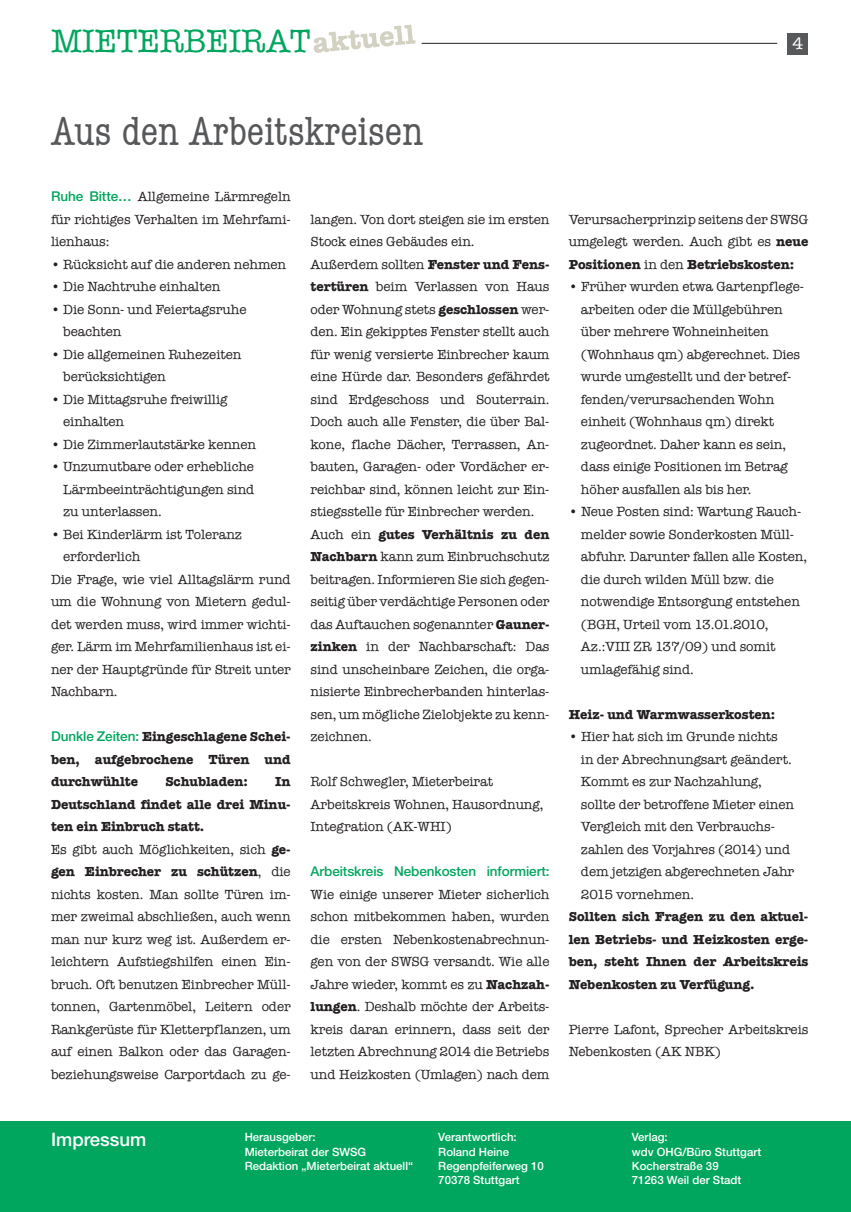
<style>
.page{position:relative;width:851px;height:1212px;background:#fff}
.page>*{position:absolute;margin:0;border:0;box-sizing:border-box;transform-origin:0 0}
.t1{font:condensed 42px "American Typewriter";letter-spacing:-.005em;color:#57585a}
.t2{font:32.85px "American Typewriter";color:#00a65d}
.t3{font:500 18.6px "Helvetica Neue LT";color:#fff}
.t4{font:17.1px "American Typewriter";color:#fff}
.t5{font:13.5px/22.5px "American Typewriter";letter-spacing:-.005em;color:#231f20}
.t6{font:700 13.5px/22.5px "American Typewriter";letter-spacing:-.005em;color:#231f20;text-align:justify}
.t7{font:500 13.5px "Helvetica Neue";letter-spacing:-.005em;color:#00a65d}
.t8{font:500 11.4px/14.2px "Helvetica Neue LT";color:#fff}
.s1{font-family:"Helvetica Neue";font-weight:500;color:#00a65d}
.s2{font-weight:700}
</style>
<div class="page">
<div style="left:0;top:1121px;width:850px;height:91px;background:#00a65d"></div>
<div style="left:787px;top:33px;width:20px;height:22px;background:#57585a"></div>
<hr style="left:421px;top:43px;width:356px;height:1px;background:#231f20">
<svg style="left:313px;top:25px;width:102px;height:28px"></svg>
<h2 class="t2" style="left:51px;top:22px;width:261px">MIETERBEIRaT</h2>
<p class="t4" style="left:792px;top:34px;width:12px">4</p>
<h1 class="t1" style="left:51px;top:108px;width:373px">Aus den Arbeitskreisen</h1>
<p class="t5" style="left:51px;top:186px;width:241px;text-align:justify"><span class="s1">Ruhe Bitte…</span> allgemeine Lärmregeln für richtiges Verhalten im Mehrfami&shy;lienhaus:</p>
<p class="t5" style="left:51px;top:253px;width:237px">• Rücksicht auf die anderen nehmen</p>
<p class="t5" style="left:51px;top:276px;width:171px">• Die Nachtruhe einhalten</p>
<p class="t5" style="left:63px;top:298px;width:185px;text-indent:-12px">• Die Sonn- und Feiertagsruhe beachten</p>
<p class="t5" style="left:63px;top:343px;width:180px;text-indent:-12px">• Die allgemeinen Ruhezeiten berücksichtigen</p>
<p class="t5" style="left:63px;top:388px;width:166px;text-indent:-12px">• Die Mittagsruhe freiwillig einhalten</p>
<p class="t5" style="left:51px;top:433px;width:207px">• Die Zimmerlautstärke kennen</p>
<p class="t5" style="left:63px;top:456px;width:193px;text-align:justify;text-indent:-12px">• Unzumutbare oder erhebliche Lärmbeeinträchtigungen sind zu unterlassen.</p>
<p class="t5" style="left:51px;top:523px;width:192px">• Bei Kinderlärm ist Toleranz</p>
<p class="t5" style="left:63px;top:546px;width:79px">erforderlich</p>
<p class="t5" style="left:51px;top:568px;width:241px">Die Frage, wie viel alltagslärm rund</p>
<p class="t5" style="left:51px;top:591px;width:241px">um die Wohnung von Mietern gedul-</p>
<p class="t5" style="left:51px;top:613px;width:241px">det werden muss, wird immer wichti-</p>
<p class="t5" style="left:51px;top:636px;width:241px">ger. Lärm im Mehrfamilienhaus ist ei-</p>
<p class="t5" style="left:51px;top:658px;width:241px">ner der Hauptgründe für Streit unter</p>
<p class="t5" style="left:51px;top:681px;width:68px">Nachbarn.</p>
<p class="t6" style="left:51px;top:725px;width:241px"><span class="s1">Dunkle Zeiten:</span> Eingeschlagene Schei&shy;ben, aufgebrochene Türen und durchwühlte</p>
<p class="t6" style="left:165px;top:770px;width:84px">Schubladen:</p>
<p class="t5" style="left:51px;top:771px;width:241px;text-indent:224px"><span class="s2">In<br>Deutschland findet alle drei Minu&shy;ten ein Einbruch statt.<br></span>Es gibt auch Möglichkeiten, sich <span class="s2">ge&shy;gen Einbrecher zu schützen</span>, die nichts kosten. Man sollte Türen im&shy;mer zweimal abschließen, auch wenn man nur kurz weg ist. außerdem er&shy;leichtern aufstiegshilfen einen Ein&shy;bruch. Oft benutzen Einbrecher Müll&shy;tonnen, Gartenmöbel, Leitern oder<br>Rankgerüste für Kletterpflanzen, um auf einen Balkon oder das Garagen&shy;beziehungsweise Carportdach zu ge-</p>
<p class="t5" style="left:310px;top:208px;width:240px">langen. Von dort steigen sie im ersten Stock eines Gebäudes ein.<br>außerdem sollten <span class="s2">Fenster und Fens&shy;tertüren</span> beim Verlassen von Haus oder Wohnung stets <span class="s2">geschlossen</span> wer&shy;den. Ein gekipptes Fenster stellt auch für wenig versierte Einbrecher kaum eine Hürde dar. Besonders gefährdet sind Erdgeschoss und Souterrain.<br>Doch auch alle Fenster, die über Bal&shy;kone, flache Dächer, Terrassen, an&shy;bauten, Garagen- oder Vordächer er&shy;reichbar sind, können leicht zur Ein&shy;stiegsstelle für Einbrecher werden. auch ein <span class="s2">gutes Verhältnis zu den Nachbarn</span> kann zum Einbruchschutz beitragen. Informieren Sie sich gegen&shy;seitig über verdächtige Personen oder das auftauchen sogenannter <span class="s2">Gauner&shy;zinken</span> in der Nachbarschaft: Das sind unscheinbare Zeichen, die orga&shy;nisierte Einbrecherbanden hinterlas&shy;sen, um mögliche Zielobjekte zu kenn&shy;zeichnen.</p>
<p class="t5" style="left:310px;top:771px;width:234px">Rolf Schwegler, Mieterbeirat arbeitskreis Wohnen, Hausordnung,<br>Integration (aK-WHI)</p>
<p class="t7" style="left:310px;top:867px;width:240px">Arbeitskreis Nebenkosten informiert:</p>
<p class="t5" style="left:310px;top:883px;width:240px;text-align:justify">Wie einige unserer Mieter sicherlich schon mitbekommen haben, wurden die ersten Nebenkostenabrechnun&shy;gen von der SWSG versandt. Wie alle Jahre wieder, kommt es zu <span class="s2">Nachzah&shy;lungen</span>. Deshalb möchte der arbeits&shy;kreis daran erinnern, dass seit der letzten abrechnung 2014 die Betriebs und Heizkosten (Umlagen) nach dem</p>
<p class="t5" style="left:568px;top:208px;width:241px;text-align:justify">Verursacherprinzip seitens der SWSG umgelegt werden. auch gibt es <span class="s2">neue Positionen</span> in den <span class="s2">Betriebskosten:</span></p>
<p class="t5" style="left:581px;top:276px;width:224px;text-indent:-12px">• Früher wurden etwa Gartenpflege&shy;arbeiten oder die Müllgebühren über mehrere Wohneinheiten (Wohnhaus qm) abgerechnet. Dies wurde umgestellt und der betref&shy;fenden/verursachenden Wohn einheit (Wohnhaus qm) direkt zugeordnet. Daher kann es sein, dass einige Positionen im Betrag höher ausfallen als bis her.</p>
<p class="t5" style="left:581px;top:501px;width:227px;text-indent:-12px">• Neue Posten sind: Wartung Rauch&shy;melder sowie Sonderkosten Müll&shy;abfuhr. Darunter fallen alle Kosten, die durch wilden Müll bzw. die notwendige Entsorgung entstehen (BGH, Urteil vom 13.01.2010, az.:VIII ZR 137/09) und somit umlagefähig sind.</p>
<p class="t6" style="left:568px;top:703px;width:208px">Heiz- und Warmwasserkosten:</p>
<p class="t5" style="left:581px;top:726px;width:215px;text-indent:-12px">• Hier hat sich im Grunde nichts<br>in der abrechnungsart geändert.<br>Kommt es zur Nachzahlung, sollte der betroffene Mieter einen<br>Vergleich mit den Verbrauchs&shy;zahlen des Vorjahres (2014) und dem jetzigen abgerechneten Jahr<br>2015 vornehmen.</p>
<p class="t6" style="left:568px;top:905px;width:241px">Sollten sich Fragen zu den aktuel&shy;len Betriebs- und Heizkosten erge&shy;ben, steht Ihnen der Arbeitskreis Nebenkosten zu Verfügung.</p>
<p class="t5" style="left:568px;top:1018px;width:241px">Pierre Lafont, Sprecher arbeitskreis<br>Nebenkosten (aK NBK)</p>
<h3 class="t3" style="left:51px;top:1133px;width:97px">Impressum</h3>
<p class="t8" style="left:245px;top:1131px;width:170px">Herausgeber:<br>Mieterbeirat der SWSG<br>Redaktion „Mieterbeirat aktuell“</p>
<p class="t8" style="left:438px;top:1131px;width:107px">Verantwortlich:<br>Roland Heine<br>Regenpfeiferweg 10<br>70378 Stuttgart</p>
<p class="t8" style="left:632px;top:1131px;width:131px">Verlag:<br>wdv OHG/Büro Stuttgart<br>Kocherstraße 39<br>71263 Weil der Stadt</p>
</div>
